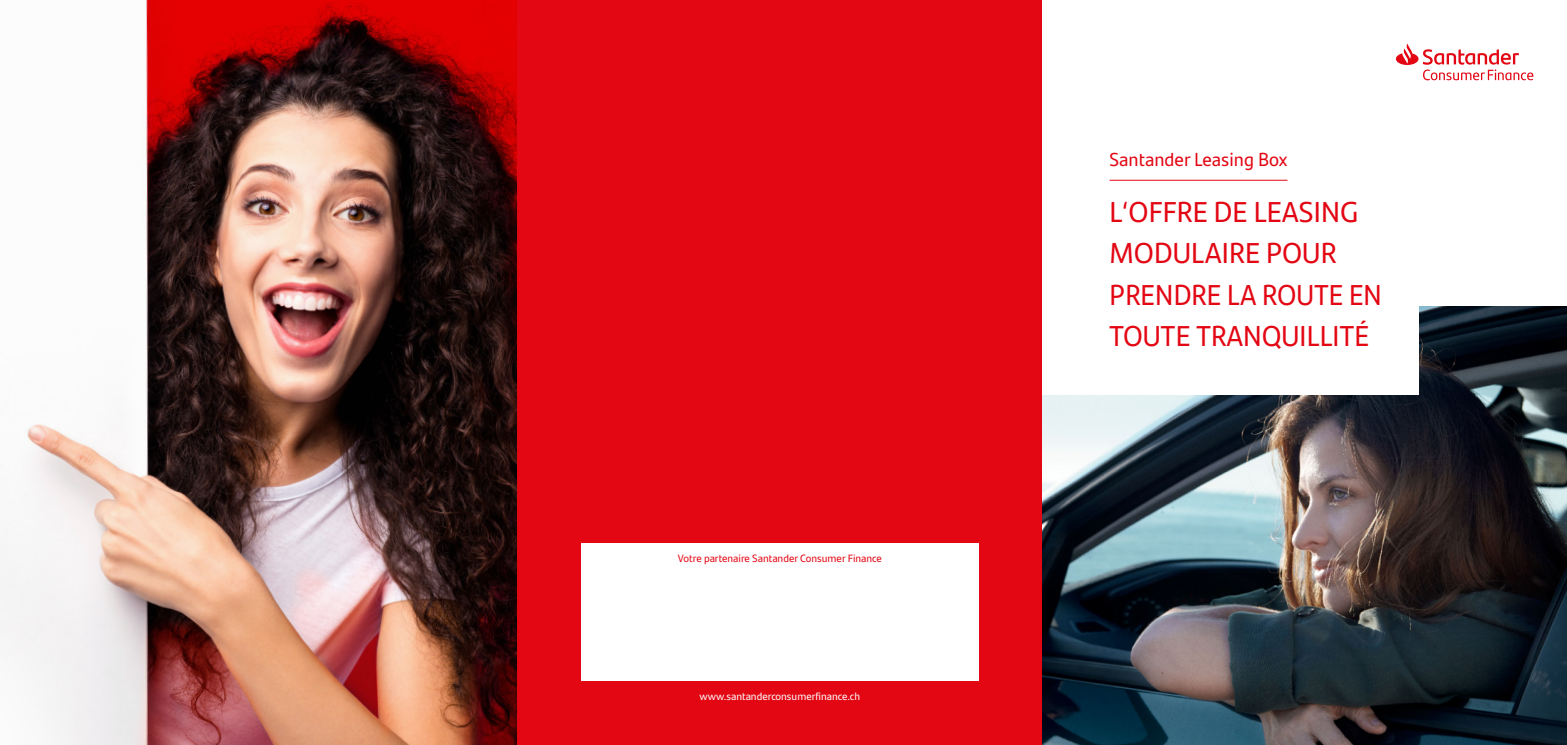
<style>
.page{position:relative;width:1567px;height:745px;background:#fff}
.page>*{position:absolute;margin:0;border:0;box-sizing:border-box;transform-origin:0 0}
.t1{font:28.75px/41.2px "Santander Headline";letter-spacing:.01em;color:#e30613}
.t2{font:18.75px "Santander Text";color:#e30613}
.t3{font:10.62px "Santander Text";color:#e30613}
.t4{font:10.62px "Santander Text";color:#fff}
</style>
<div class="page">
<img style="left:0;top:0;width:517px;height:744px">
<img style="left:1042px;top:306px;width:524px;height:438px">
<svg style="left:1395px;top:43px;width:138px;height:37px"></svg>
<div style="left:517px;top:0;width:525px;height:744px;background:#e30613"></div>
<div style="left:1042px;top:223px;width:353px;height:171px;background:#fff"></div>
<hr style="left:1109px;top:180px;width:178px;height:1px;background:#e30613">
<div style="left:1109px;top:200px;width:310px;height:194px;background:#fff"></div>
<div style="left:581px;top:543px;width:397px;height:137px;background:#fff"></div>
<p class="t3" style="left:678px;top:550px;width:205px">Votre partenaire Santander Consumer Finance</p>
<p class="t4" style="left:699px;top:687px;width:162px">www.santanderconsumerfinance.ch</p>
<p class="t2" style="left:1109px;top:145px;width:179px">Santander Leasing Box</p>
<p class="t1" style="left:1109px;top:190px;width:274px">L‘OFFRE DE LEASING<br>MODULAIRE POUR<br>PRENDRE LA ROUTE EN<br>TOUTE TRANQUILLITÉ</p>
</div>
